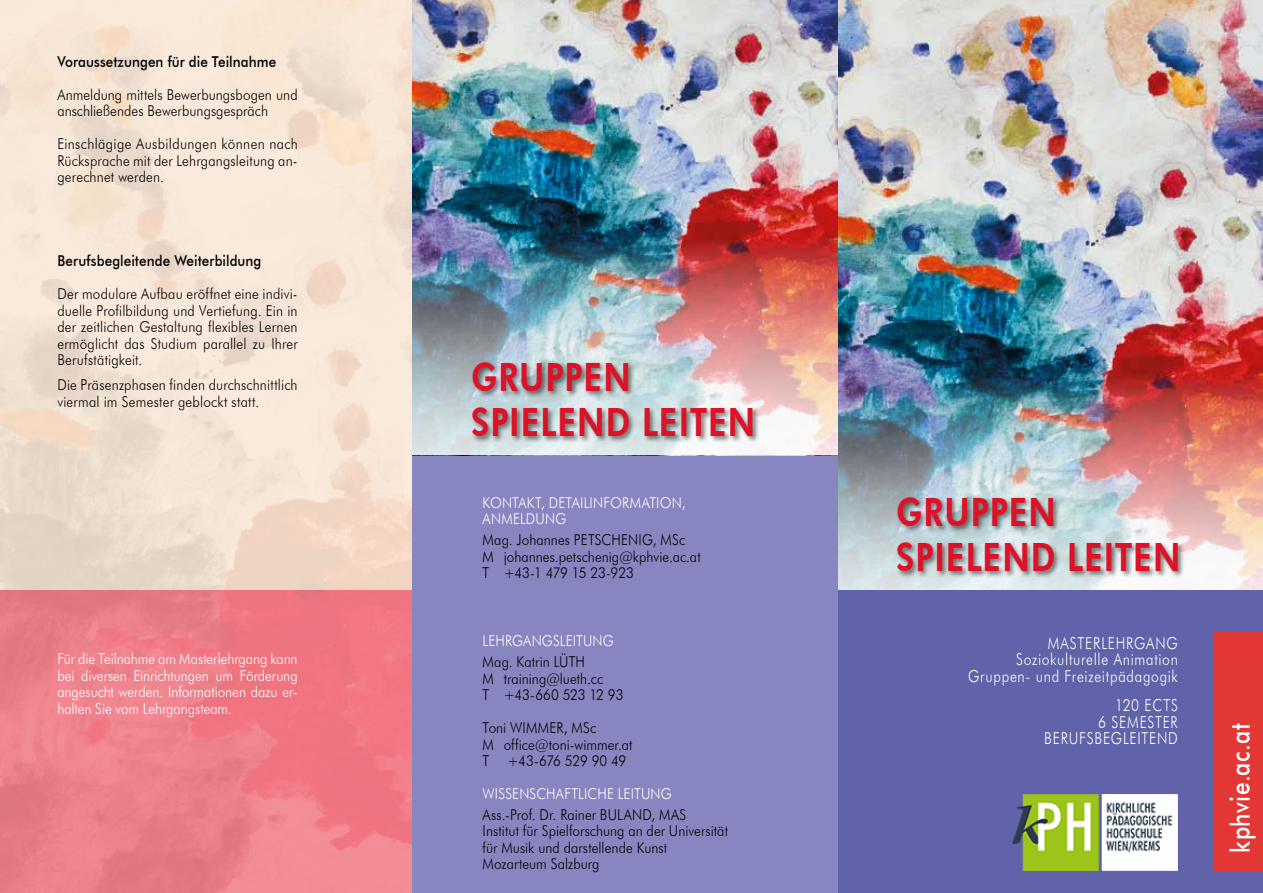
<style>
.page{position:relative;width:1263px;height:893px;background:#fff}
.page>*{position:absolute;margin:0;border:0;box-sizing:border-box;transform-origin:0 0}
.t1{font:800 39px "Futura BT";letter-spacing:.03em;color:#de1227;scale:.84 1}
.t2{font:500 27px "Futura BT";letter-spacing:.02em;color:#fff;scale:.84 1}
.t3{font:300 16.5px/16.5px "Futura BT";letter-spacing:.05em;color:#fff;text-align:right;scale:.84 1}
.t4{font:300 15px/16.5px "Futura BT";letter-spacing:.005em;color:#000;scale:.9 1}
.t5{font:300 15px/16.5px "Futura BT";letter-spacing:.01em;color:#fff;text-align:justify;scale:.9 1}
.t6{font:500 15px "Futura BT";letter-spacing:.005em;color:#000;scale:.9 1}
.t7{font:300 15px "Futura BT";letter-spacing:-.015em;color:#000;scale:.9 1}
.t8{font:300 15px "Futura BT";letter-spacing:-.025em;color:#000;scale:.9 1}
</style>
<div class="page">
<svg style="left:0;top:0;width:413px;height:893px;background:#f3e2d2"></svg>
<div style="left:425px;top:590px;width:838px;height:303px;background:#6062aa"></div>
<img style="left:1012px;top:795px;width:166px;height:75px">
<div style="left:1215px;top:631px;width:48px;height:241px;background:#e23735"></div>
<div style="left:0;top:590px;width:412px;height:303px;background:linear-gradient(to bottom,#ed7883,#ed828d)"></div>
<img style="left:838px;top:0;width:425px;height:264px">
<img style="left:838px;top:264px;width:425px;height:326px">
<div style="left:896px;top:496px;width:289px;height:83px;background:#000;opacity:.5"></div>
<div style="left:413px;top:446px;width:425px;height:447px;background:#8786c0"></div>
<img style="left:412px;top:0;width:426px;height:455px">
<img style="left:412px;top:129px;width:425px;height:326px">
<div style="left:471px;top:361px;width:289px;height:83px;background:#000;opacity:.5"></div>
<p class="t6" style="left:57px;top:52px;width:245px">Voraussetzungen für die Teilnahme</p>
<p class="t4" style="left:57px;top:86px;width:268px">Anmeldung mittels Bewerbungsbogen und anschließendes Bewerbungsgespräch</p>
<p class="t4" style="left:57px;top:135px;width:268px;text-align:justify">Einschlägige Ausbildungen können nach Rücksprache mit der Lehrgangsleitung an&shy;gerechnet werden.</p>
<p class="t6" style="left:57px;top:252px;width:228px">Berufsbegleitende Weiterbildung</p>
<p class="t4" style="left:57px;top:285px;width:268px;text-align:justify">Der modulare Aufbau eröffnet eine indivi&shy;duelle Profilbildung und Vertiefung. Ein in der zeitlichen Gestaltung flexibles Lernen ermöglicht das Studium parallel zu Ihrer Berufstätigkeit.</p>
<p class="t4" style="left:57px;top:376px;width:268px">Die Präsenzphasen finden durchschnittlich viermal im Semester geblockt statt.</p>
<p class="t5" style="left:57px;top:651px;width:268px">Für die Teilnahme am Masterlehrgang kann bei diversen Einrichtungen um Förderung angesucht werden. Informationen dazu er&shy;halten Sie vom Lehrgangsteam.</p>
<p class="t1" style="left:471px;top:353px;width:192px">GRUPPEN</p>
<p class="t1" style="left:471px;top:398px;width:340px">SPIELEND LEITEN</p>
<p class="t5" style="left:483px;top:494px;width:227px">KONTAKT, DETAILINFORMATION,<br>ANMELDUNG</p>
<p class="t4" style="left:483px;top:531px;width:226px">Mag. Johannes PETSCHENIG, MSc</p>
<p class="t4" style="left:483px;top:548px;width:244px">M johannes.petschenig@kphvie.ac.at</p>
<p class="t7" style="left:483px;top:564px;width:169px">T +43-1 479 15 23-923</p>
<p class="t5" style="left:483px;top:633px;width:147px">LEHRGANGSLEITUNG</p>
<p class="t4" style="left:483px;top:653px;width:115px">Mag. Katrin LÜTH</p>
<p class="t4" style="left:483px;top:670px;width:135px">M training@lueth.cc</p>
<p class="t4" style="left:483px;top:686px;width:158px">T +43-660 523 12 93</p>
<p class="t4" style="left:483px;top:719px;width:128px">Toni WIMMER, MSc</p>
<p class="t4" style="left:483px;top:736px;width:168px">M office@toni-wimmer.at</p>
<p class="t8" style="left:483px;top:752px;width:161px">T +43-676 529 90 49</p>
<p class="t5" style="left:483px;top:785px;width:212px">WISSENSCHAFTLICHE LEITUNG</p>
<p class="t4" style="left:483px;top:806px;width:228px">Ass.-Prof. Dr. Rainer BULAND, MAS</p>
<p class="t4" style="left:483px;top:823px;width:274px">Institut für Spielforschung an der Universität für Musik und darstellende Kunst</p>
<p class="t4" style="left:483px;top:856px;width:131px">Mozarteum Salzburg</p>
<p class="t1" style="left:896px;top:488px;width:192px">GRUPPEN</p>
<p class="t1" style="left:896px;top:533px;width:340px">SPIELEND LEITEN</p>
<p class="t3" style="left:1048px;top:635px;width:156px">MASTERLEHRGANG</p>
<p class="t3" style="left:968px;top:651px;width:251px">Soziokulturelle Animation<br>Gruppen- und Freizeitpädagogik</p>
<p class="t3" style="left:1115px;top:697px;width:76px">120 ECTS</p>
<p class="t3" style="left:1098px;top:713px;width:96px">6 SEMESTER</p>
<p class="t3" style="left:1044px;top:730px;width:161px">BERUFSBEGLEITEND</p>
<p class="t2" style="left:1224px;top:853px;width:155px;rotate:-90deg">kphvie.ac.at</p>
</div>
